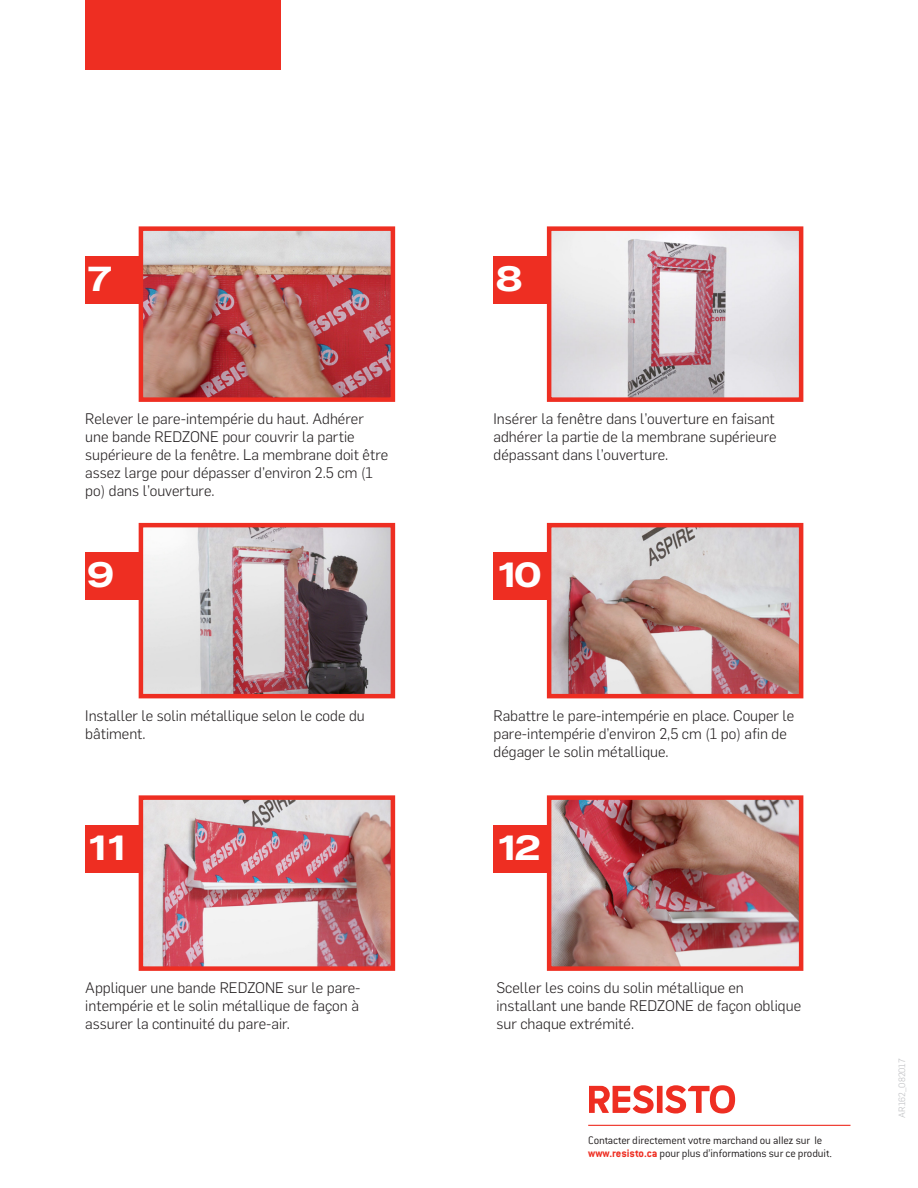
<style>
.page{position:relative;width:918px;height:1188px;background:#fff}
.page>*{position:absolute;margin:0;border:0;box-sizing:border-box;transform-origin:0 0}
.t1{font:500 expanded 37.5px "Akzidenz Grotesk BE";color:#fff}
.t2{font:300 15px/18px "Flama";color:#231f20}
.t3{font:300 12px/13.5px "Conduit ITC";letter-spacing:-.015em;color:#231f20}
.t4{font:300 9px "Flama";color:#bcbdc0}
.s1{font-weight:700;color:#ee2e22}
</style>
<div class="page">
<div style="left:85px;top:0;width:196px;height:70px;background:#ee2e22"></div>
<hr style="left:588px;top:1125px;width:263px;height:1px;background:#ee2e22">
<div style="left:657px;top:1086px;width:6px;height:27px;background:#ee2e22"></div>
<svg style="left:589px;top:1085px;width:65px;height:29px"></svg>
<svg style="left:665px;top:1085px;width:70px;height:29px"></svg>
<div style="left:85px;top:553px;width:303px;height:47px;background:#ee2e22"></div>
<img style="left:144px;top:528px;width:246px;height:165px">
<div style="left:139px;top:523px;width:256px;height:175px;border:4px solid #ee2e22"></div>
<div style="left:85px;top:825px;width:303px;height:47px;background:#ee2e22"></div>
<img style="left:144px;top:800px;width:246px;height:166px">
<div style="left:139px;top:795px;width:256px;height:176px;border:4px solid #ee2e22"></div>
<div style="left:494px;top:553px;width:302px;height:47px;background:#ee2e22"></div>
<img style="left:552px;top:528px;width:246px;height:165px">
<div style="left:547px;top:523px;width:256px;height:175px;border:4px solid #ee2e22"></div>
<div style="left:494px;top:825px;width:302px;height:47px;background:#ee2e22"></div>
<img style="left:552px;top:800px;width:246px;height:166px">
<div style="left:547px;top:795px;width:256px;height:176px;border:4px solid #ee2e22"></div>
<div style="left:85px;top:256px;width:303px;height:47px;background:#ee2e22"></div>
<img style="left:144px;top:231px;width:246px;height:166px">
<div style="left:139px;top:226px;width:256px;height:176px;border:4px solid #ee2e22"></div>
<div style="left:494px;top:256px;width:302px;height:47px;background:#ee2e22"></div>
<img style="left:552px;top:231px;width:246px;height:166px">
<div style="left:547px;top:226px;width:256px;height:176px;border:4px solid #ee2e22"></div>
<p class="t1" style="left:86px;top:256px;width:30px">7</p>
<p class="t1" style="left:495px;top:256px;width:30px">8</p>
<p class="t2" style="left:85px;top:409px;width:305px">Relever le pare-intempérie du haut. Adhérer une bande REDZONE pour couvrir la partie supérieure de la fenêtre. La membrane doit être assez large pour dépasser d’environ 2.5 cm (1 po) dans l’ouverture.</p>
<p class="t2" style="left:494px;top:409px;width:285px;text-align:justify">Insérer la fenêtre dans l’ouverture en faisant adhérer la partie de la membrane supérieure dépassant dans l’ouverture.</p>
<p class="t1" style="left:87px;top:552px;width:30px">9</p>
<p class="t1" style="left:495px;top:552px;width:48px">10</p>
<p class="t2" style="left:85px;top:706px;width:281px">Installer le solin métallique selon le code du bâtiment.</p>
<p class="t2" style="left:494px;top:706px;width:302px">Rabattre le pare-intempérie en place. Couper le pare-intempérie d’environ 2,5 cm (1 po) afin de dégager le solin métallique.</p>
<p class="t1" style="left:86px;top:825px;width:48px">11</p>
<p class="t1" style="left:495px;top:825px;width:48px">12</p>
<p class="t2" style="left:85px;top:978px;width:277px;text-align:justify">Appliquer une bande REDZONE sur le pare&shy;intempérie et le solin métallique de façon à assurer la continuité du pare-air.</p>
<p class="t2" style="left:497px;top:978px;width:306px">Sceller les coins du solin métallique en installant une bande REDZONE de façon oblique sur chaque extrémité.</p>
<p class="t4" style="left:896px;top:1118px;width:61px;rotate:-90deg">AR162_082017</p>
<p class="t3" style="left:588px;top:1133px;width:245px">Contacter directement votre marchand ou allez sur le <span class="s1">www.resisto.ca</span> pour plus d’informations sur ce produit.</p>
</div>
